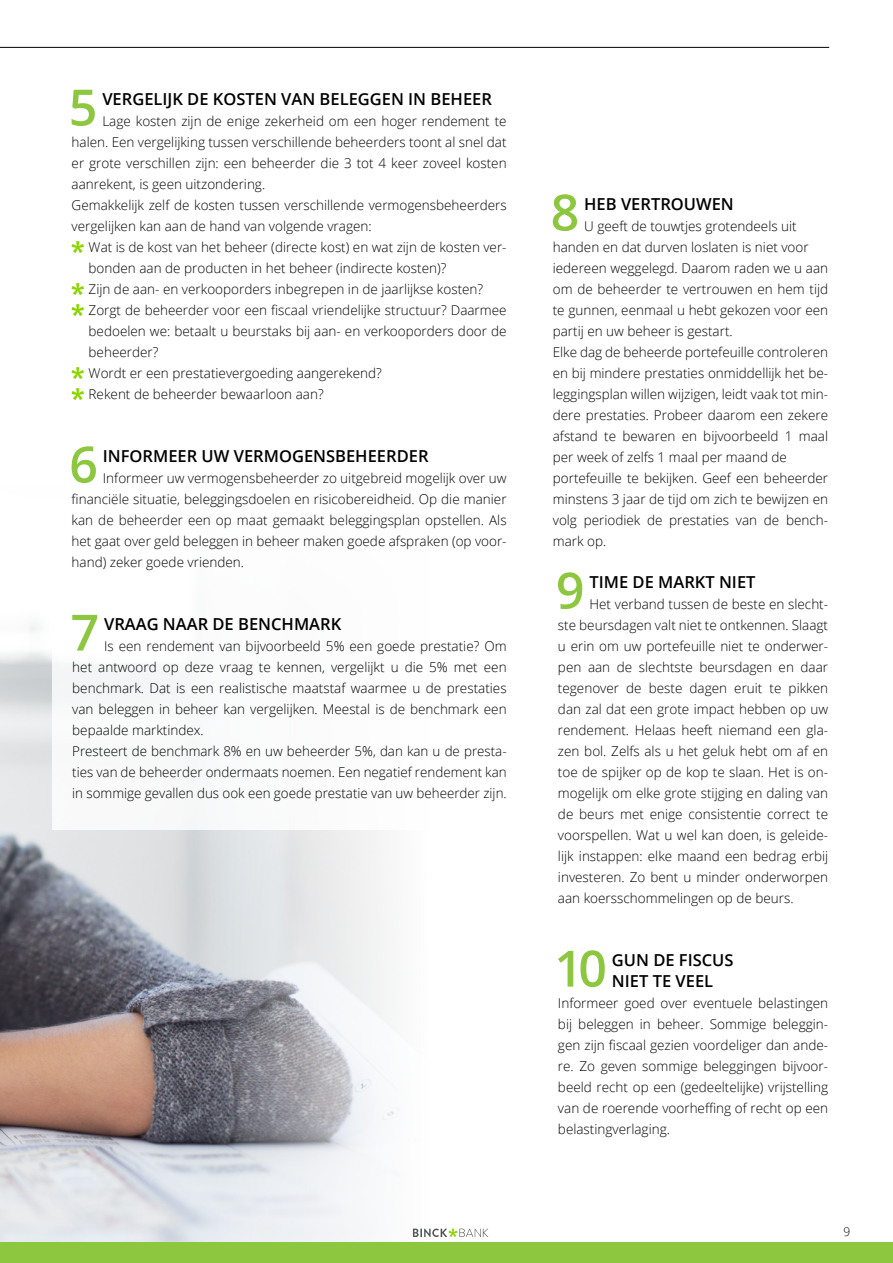
<style>
.page{position:relative;width:893px;height:1263px;background:#fff}
.page>*{position:absolute;margin:0;border:0;box-sizing:border-box;transform-origin:0 0}
.t1{font:600 50.1px "Open Sans";color:#8dc63f}
.t2{font:600 16.5px/21px "Open Sans";color:#000}
.t3{font:300 13.5px/21px "Open Sans";color:#000}
.t4{font:300 12px "Open Sans";color:#000}
</style>
<div class="page">
<hr style="left:0;top:47px;width:829px;height:1px;background:#000">
<img style="left:0;top:624px;width:188px;height:619px">
<svg style="left:188px;top:830px;width:301px;height:413px"></svg>
<svg style="left:413px;top:1228px;width:75px;height:9px"></svg>
<div style="left:0;top:1243px;width:893px;height:20px;background:#8dc63f"></div>
<div style="left:52px;top:341px;width:470px;height:489px;background:#fff"></div>
<svg style="left:72px;top:241px;width:12px;height:12px"></svg>
<svg style="left:72px;top:283px;width:12px;height:12px"></svg>
<svg style="left:72px;top:304px;width:12px;height:12px"></svg>
<svg style="left:72px;top:367px;width:12px;height:12px"></svg>
<svg style="left:72px;top:388px;width:12px;height:12px"></svg>
<h1 class="t1" style="left:69px;top:73px;width:30px">5</h1>
<p class="t2" style="left:102px;top:88px;width:391px">VERGELIJK DE KOSTEN VAN BELEGGEN IN BEHEER</p>
<p class="t3" style="left:72px;top:110px;width:437px;text-indent:31px">Lage kosten zijn de enige zekerheid om een hoger rendement te halen. Een vergelijking tussen verschillende beheerders toont al snel dat er grote verschillen zijn: een beheerder die 3 tot 4 keer zoveel kosten aanrekent, is geen uitzondering.<br>Gemakkelijk zelf de kosten tussen verschillende vermogensbeheerders vergelijken kan aan de hand van volgende vragen:</p>
<p class="t3" style="left:89px;top:236px;width:419px">Wat is de kost van het beheer (directe kost) en wat zijn de kosten ver&shy;bonden aan de producten in het beheer (indirecte kosten)?<br>Zijn de aan- en verkooporders inbegrepen in de jaarlijkse kosten?<br>Zorgt de beheerder voor een fiscaal vriendelijke structuur? Daarmee bedoelen we: betaalt u beurstaks bij aan- en verkooporders door de beheerder?<br>Wordt er een prestatievergoeding aangerekend?<br>Rekent de beheerder bewaarloon aan?</p>
<h1 class="t1" style="left:69px;top:430px;width:30px">6</h1>
<p class="t2" style="left:103px;top:445px;width:327px">INFORMEER UW VERMOGENSBEHEERDER</p>
<p class="t3" style="left:72px;top:467px;width:436px;text-align:justify;text-indent:31px">Informeer uw vermogensbeheerder zo uitgebreid mogelijk over uw financiële situatie, beleggingsdoelen en risicobereidheid. Op die manier kan de beheerder een op maat gemaakt beleggingsplan opstellen. Als het gaat over geld beleggen in beheer maken goede afspraken (op voor&shy;hand) zeker goede vrienden.</p>
<h1 class="t1" style="left:70px;top:598px;width:30px">7</h1>
<p class="t2" style="left:104px;top:613px;width:239px">VRAAG NAAR DE BENCHMARK</p>
<p class="t3" style="left:72px;top:635px;width:436px;text-indent:32px">Is een rendement van bijvoorbeeld 5% een goede prestatie? Om het antwoord op deze vraag te kennen, vergelijkt u die 5% met een benchmark. Dat is een realistische maatstaf waarmee u de prestaties van beleggen in beheer kan vergelijken. Meestal is de benchmark een bepaalde marktindex.<br>Presteert de benchmark 8% en uw beheerder 5%, dan kan u de presta&shy;ties van de beheerder ondermaats noemen. Een negatief rendement kan in sommige gevallen dus ook een goede prestatie van uw beheerder zijn.</p>
<h1 class="t1" style="left:551px;top:178px;width:30px">8</h1>
<p class="t2" style="left:584px;top:193px;width:151px">HEB VERTROUWEN</p>
<p class="t3" style="left:553px;top:215px;width:277px;text-indent:31px">U geeft de touwtjes grotendeels uit handen en dat durven loslaten is niet voor iedereen weggelegd. Daarom raden we u aan om de beheerder te vertrouwen en hem tijd te gunnen, eenmaal u hebt gekozen voor een partij en uw beheer is gestart.<br>Elke dag de beheerde portefeuille controleren en bij mindere prestaties onmiddellijk het be&shy;leggingsplan willen wijzigen, leidt vaak tot min&shy;dere prestaties. Probeer daarom een zekere afstand te bewaren en bijvoorbeeld 1 maal per week of zelfs 1 maal per maand de portefeuille te bekijken. Geef een beheerder minstens 3 jaar de tijd om zich te bewijzen en volg periodiek de prestaties van de bench&shy;mark op.</p>
<h1 class="t1" style="left:556px;top:556px;width:30px">9</h1>
<p class="t2" style="left:589px;top:571px;width:168px">TIME DE MARKT NIET</p>
<p class="t3" style="left:558px;top:593px;width:272px;text-align:justify;text-indent:31px">Het verband tussen de beste en slecht&shy;ste beursdagen valt niet te ontkennen. Slaagt u erin om uw portefeuille niet te onderwer&shy;pen aan de slechtste beursdagen en daar tegenover de beste dagen eruit te pikken dan zal dat een grote impact hebben op uw rendement. Helaas heeft niemand een gla&shy;zen bol. Zelfs als u het geluk hebt om af en toe de spijker op de kop te slaan. Het is on&shy;mogelijk om elke grote stijging en daling van de beurs met enige consistentie correct te voorspellen. Wat u wel kan doen, is geleide&shy;lijk instappen: elke maand een bedrag erbij investeren. Zo bent u minder onderworpen aan koersschommelingen op de beurs.</p>
<h1 class="t1" style="left:554px;top:934px;width:54px">10</h1>
<p class="t2" style="left:612px;top:949px;width:123px">GUN DE FISCUS<br>NIET TE VEEL</p>
<p class="t3" style="left:558px;top:992px;width:272px;text-align:justify">Informeer goed over eventuele belastingen bij beleggen in beheer. Sommige beleggin&shy;gen zijn fiscaal gezien voordeliger dan ande&shy;re. Zo geven sommige beleggingen bijvoor&shy;beeld recht op een (gedeeltelijke) vrijstelling van de roerende voorheffing of recht op een belastingverlaging.</p>
<p class="t4" style="left:844px;top:1223px;width:8px">9</p>
</div>
